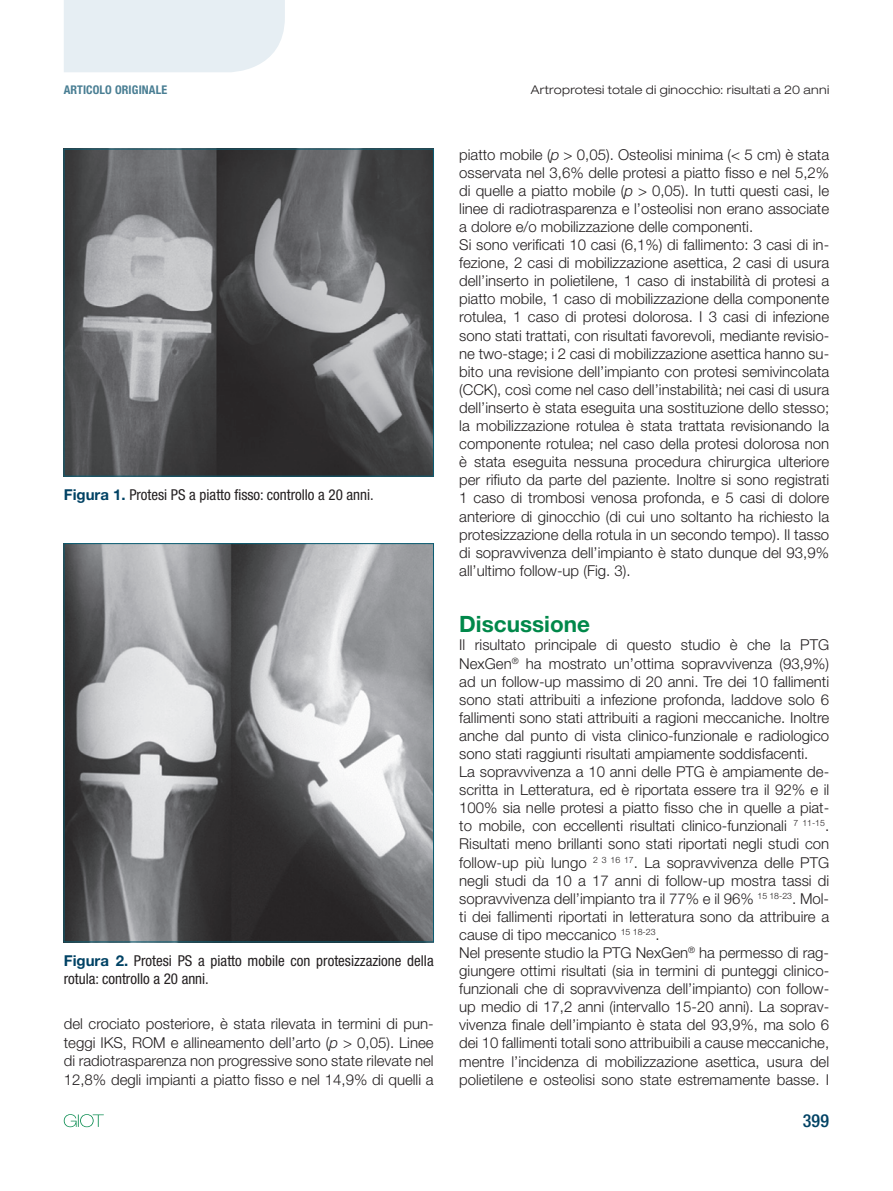
<style>
.page{position:relative;width:893px;height:1191px;background:#fff}
.page>*{position:absolute;margin:0;border:0;box-sizing:border-box;transform-origin:0 0}
.t1{font:700 22.5px "Helvetica Neue LT Std";color:#00884a}
.t2{font:500 condensed 18px "Helvetica Neue LT Std";color:#004264}
.t3{font:300 15px/18.1px "Helvetica Neue LT Std";color:#231f20}
.t4{font:condensed 15px/18px "Helvetica Neue LT Std";color:#231f20}
.t5{font:300 expanded 12px "Helvetica Neue LT Std";letter-spacing:.025em;color:#231f20}
.t6{font:700 condensed 12px "Helvetica Neue LT Std";letter-spacing:.01em;color:#497e93}
.s1{font-weight:700;font-stretch:normal;color:#004264}
.s2{font-style:italic}
</style>
<div class="page">
<div style="left:64px;top:0;width:221px;height:72px;background:#e6eef3"></div>
<svg style="left:64px;top:1114px;width:40px;height:13px"></svg>
<img style="left:66px;top:151px;width:366px;height:323px">
<div style="left:64px;top:149px;width:370px;height:327px;border:1px solid #0a5d73"></div>
<img style="left:66px;top:545px;width:366px;height:395px">
<div style="left:64px;top:543px;width:370px;height:399px;border:1px solid #0a5d73"></div>
<p class="t6" style="left:64px;top:82px;width:105px">ARTICOLO ORIGINALE</p>
<p class="t5" style="left:531px;top:82px;width:300px">Artroprotesi totale di ginocchio: risultati a 20 anni</p>
<p class="t4" style="left:64px;top:485px;width:311px"><span class="s1">Figura 1.</span> Protesi PS a piatto fisso: controllo a 20 anni.</p>
<p class="t4" style="left:64px;top:951px;width:371px"><span class="s1">Figura 2.</span> Protesi PS a piatto mobile con protesizzazione della rotula: controllo a 20 anni.</p>
<p class="t3" style="left:64px;top:1014px;width:371px;text-align:justify">del crociato posteriore, è stata rilevata in termini di pun&shy;teggi IKS, ROM e allineamento dell’arto (<span class="s2">p</span> &gt; 0,05). Linee di radiotrasparenza non progressive sono state rilevate nel 12,8% degli impianti a piatto fisso e nel 14,9% di quelli a</p>
<p class="t3" style="left:459px;top:145px;width:371px">piatto mobile (<span class="s2">p</span> &gt; 0,05). Osteolisi minima (&lt; 5 cm) è stata osservata nel 3,6% delle protesi a piatto fisso e nel 5,2% di quelle a piatto mobile (<span class="s2">p</span> &gt; 0,05). In tutti questi casi, le linee di radiotrasparenza e l’osteolisi non erano associate a dolore e/o mobilizzazione delle componenti.<br>Si sono verificati 10 casi (6,1%) di fallimento: 3 casi di in&shy;fezione, 2 casi di mobilizzazione asettica, 2 casi di usura dell’inserto in polietilene, 1 caso di instabilità di protesi a piatto mobile, 1 caso di mobilizzazione della componente rotulea, 1 caso di protesi dolorosa. I 3 casi di infezione sono stati trattati, con risultati favorevoli, mediante revisio&shy;ne two-stage; i 2 casi di mobilizzazione asettica hanno su&shy;bito una revisione dell’impianto con protesi semivincolata (CCK), così come nel caso dell’instabilità; nei casi di usura dell’inserto è stata eseguita una sostituzione dello stesso; la mobilizzazione rotulea è stata trattata revisionando la componente rotulea; nel caso della protesi dolorosa non è stata eseguita nessuna procedura chirurgica ulteriore per rifiuto da parte del paziente. Inoltre si sono registrati 1 caso di trombosi venosa profonda, e 5 casi di dolore anteriore di ginocchio (di cui uno soltanto ha richiesto la protesizzazione della rotula in un secondo tempo). Il tasso di sopravvivenza dell’impianto è stato dunque del 93,9% all’ultimo follow-up (Fig. 3).</p>
<h1 class="t1" style="left:459px;top:610px;width:132px">Discussione</h1>
<p class="t3" style="left:459px;top:635px;width:371px">Il risultato principale di questo studio è che la PTG NexGen<sup>®</sup> ha mostrato un’ottima sopravvivenza (93,9%) ad un follow-up massimo di 20 anni. Tre dei 10 fallimenti sono stati attribuiti a infezione profonda, laddove solo 6 fallimenti sono stati attribuiti a ragioni meccaniche. Inoltre anche dal punto di vista clinico-funzionale e radiologico sono stati raggiunti risultati ampiamente soddisfacenti.<br>La sopravvivenza a 10 anni delle PTG è ampiamente de&shy;scritta in Letteratura, ed è riportata essere tra il 92% e il 100% sia nelle protesi a piatto fisso che in quelle a piat&shy;to mobile, con eccellenti risultati clinico-funzionali <sup>7</sup> <sup>11-15</sup>.<br>Risultati meno brillanti sono stati riportati negli studi con follow-up più lungo <sup>2</sup> <sup>3</sup> <sup>16</sup> <sup>17</sup>. La sopravvivenza delle PTG negli studi da 10 a 17 anni di follow-up mostra tassi di sopravvivenza dell’impianto tra il 77% e il 96% <sup>15</sup> <sup>18-23</sup>. Mol&shy;ti dei fallimenti riportati in letteratura sono da attribuire a cause di tipo meccanico <sup>15</sup> <sup>18-23</sup>.<br>Nel presente studio la PTG NexGen<sup>®</sup> ha permesso di rag&shy;giungere ottimi risultati (sia in termini di punteggi clinico&shy;funzionali che di sopravvivenza dell’impianto) con follow&shy;up medio di 17,2 anni (intervallo 15-20 anni). La soprav&shy;vivenza finale dell’impianto è stata del 93,9%, ma solo 6 dei 10 fallimenti totali sono attribuibili a cause meccaniche, mentre l’incidenza di mobilizzazione asettica, usura del polietilene e osteolisi sono state estremamente basse. I</p>
<p class="t2" style="left:803px;top:1110px;width:28px">399</p>
</div>
